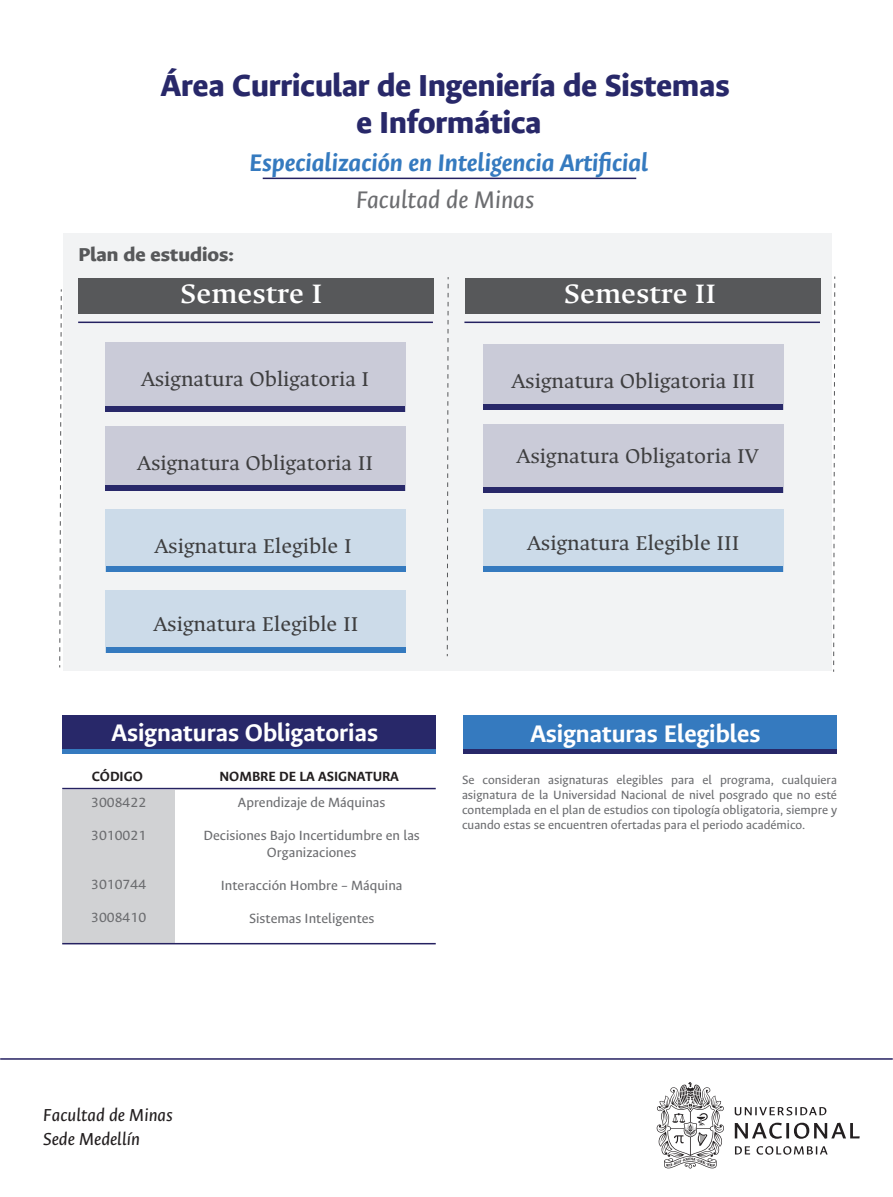
<style>
.page{position:relative;width:893px;height:1197px;background:#fff}
.page>*{position:absolute;margin:0;border:0;box-sizing:border-box;transform-origin:0 0}
.t1{font:800 34.2px/37.5px "Ancizar Sans";color:#282869;text-align:center}
.t2{font:600 30px "Ancizar Serif";color:#fff;scale:1.06 1}
.t3{font:700 27px "Ancizar Sans";color:#fff}
.t4{font:italic 700 27px "Ancizar Sans";color:#357abf}
.t5{font:italic 27px "Ancizar Sans";color:#6c6d70}
.t6{font:22.5px "Ancizar Serif";color:#3e3e3f}
.t7{font:800 21px "Ancizar Sans";color:#57585a;scale:1.06 1}
.t8{font:italic 19.5px/23.4px "Ancizar Sans";color:#231f20}
.t9{font:15px/16.5px "Ancizar Sans";color:#6c6d70;text-align:center}
.t10{font:700 15px "Ancizar Sans";color:#231f20}
.t11{font:13.5px/15px "Ancizar Sans";color:#6c6d70;text-align:justify}
</style>
<div class="page">
<svg style="left:735px;top:1107px;width:91px;height:8px"></svg>
<svg style="left:735px;top:1123px;width:125px;height:16px"></svg>
<svg style="left:735px;top:1146px;width:15px;height:9px"></svg>
<svg style="left:756px;top:1146px;width:72px;height:9px"></svg>
<svg style="left:657px;top:1082px;width:67px;height:87px"></svg>
<hr style="left:0;top:1058px;width:893px;height:2px;background:#252161">
<hr style="left:263px;top:178px;width:373px;height:1px;background:#252161">
<div style="left:63px;top:233px;width:768px;height:438px;background:#f2f3f4"></div>
<svg style="left:447px;top:277px;width:2px;height:379px"></svg>
<div style="left:105px;top:342px;width:300px;height:69px;background:#cacbd8"></div>
<div style="left:105px;top:426px;width:300px;height:65px;background:#cacbd8"></div>
<div style="left:106px;top:509px;width:300px;height:63px;background:#ccdbe9"></div>
<div style="left:78px;top:278px;width:356px;height:36px;background:#57585a"></div>
<div style="left:483px;top:344px;width:300px;height:66px;background:#cacbd8"></div>
<div style="left:483px;top:424px;width:300px;height:69px;background:#cacbd8"></div>
<div style="left:106px;top:590px;width:300px;height:63px;background:#ccdbe9"></div>
<svg style="left:833px;top:277px;width:2px;height:395px"></svg>
<hr style="left:78px;top:322px;width:355px;height:1px;background:#252161">
<hr style="left:464px;top:322px;width:356px;height:1px;background:#252161">
<div style="left:465px;top:278px;width:356px;height:36px;background:#57585a"></div>
<div style="left:105px;top:406px;width:300px;height:5px;background:#282869"></div>
<div style="left:105px;top:486px;width:300px;height:5px;background:#282869"></div>
<div style="left:106px;top:567px;width:300px;height:5px;background:#357abf"></div>
<div style="left:483px;top:404px;width:300px;height:6px;background:#282869"></div>
<div style="left:483px;top:487px;width:300px;height:6px;background:#282869"></div>
<div style="left:106px;top:648px;width:300px;height:5px;background:#357abf"></div>
<svg style="left:59px;top:289px;width:3px;height:378px"></svg>
<div style="left:483px;top:509px;width:300px;height:63px;background:#ccdbe9"></div>
<div style="left:483px;top:567px;width:300px;height:5px;background:#357abf"></div>
<div style="left:62px;top:715px;width:374px;height:35px;background:#282869"></div>
<hr style="left:62px;top:750px;width:374px;height:4px;background:#357abf">
<div style="left:463px;top:715px;width:373px;height:35px;background:#357abf"></div>
<hr style="left:463px;top:750px;width:373px;height:4px;background:#282869">
<hr style="left:62px;top:788px;width:374px;height:1px;background:#252161">
<div style="left:62px;top:790px;width:113px;height:154px;background:#d1d2d4"></div>
<hr style="left:62px;top:943px;width:374px;height:1px;background:#252161">
<h1 class="t1" style="left:161px;top:66px;width:570px">Área Curricular de Ingeniería de Sistemas e Informática</h1>
<h3 class="t4" style="left:250px;top:146px;width:400px">Especialización en Inteligencia Artificial</h3>
<h3 class="t5" style="left:356px;top:185px;width:180px">Facultad de Minas</h3>
<h3 class="t7" style="left:79px;top:242px;width:148px">Plan de estudios:</h3>
<h2 class="t2" style="left:180px;top:276px;width:136px">Semestre I</h2>
<h2 class="t2" style="left:564px;top:276px;width:145px">Semestre II</h2>
<h3 class="t6" style="left:141px;top:366px;width:230px">Asignatura Obligatoria I</h3>
<h3 class="t6" style="left:137px;top:450px;width:238px">Asignatura Obligatoria II</h3>
<h3 class="t6" style="left:154px;top:532px;width:199px">Asignatura Elegible I</h3>
<h3 class="t6" style="left:153px;top:610px;width:207px">Asignatura Elegible II</h3>
<h3 class="t6" style="left:511px;top:367px;width:245px">Asignatura Obligatoria III</h3>
<h3 class="t6" style="left:516px;top:443px;width:244px">Asignatura Obligatoria IV</h3>
<h3 class="t6" style="left:527px;top:529px;width:214px">Asignatura Elegible III</h3>
<h3 class="t3" style="left:112px;top:718px;width:268px">Asignaturas Obligatorias</h3>
<h3 class="t3" style="left:530px;top:718px;width:231px">Asignaturas Elegibles</h3>
<p class="t10" style="left:92px;top:768px;width:52px">CÓDIGO</p>
<p class="t10" style="left:220px;top:768px;width:181px">NOMBRE DE LA ASIGNATURA</p>
<p class="t9" style="left:238px;top:794px;width:149px">Aprendizaje de Máquinas</p>
<p class="t9" style="left:204px;top:827px;width:218px">Decisiones Bajo Incertidumbre en las<br>Organizaciones</p>
<p class="t9" style="left:221px;top:877px;width:183px">Interacción Hombre – Máquina</p>
<p class="t9" style="left:249px;top:910px;width:127px">Sistemas Inteligentes</p>
<p class="t11" style="left:462px;top:772px;width:376px">Se consideran asignaturas elegibles para el programa, cualquiera asignatura de la Universidad Nacional de nivel posgrado que no esté contemplada en el plan de estudios con tipología obligatoria, siempre y cuando estas se encuentren ofertadas para el periodo académico.</p>
<p class="t9" style="left:91px;top:794px;width:57px">3008422</p>
<p class="t9" style="left:91px;top:827px;width:57px">3010021</p>
<p class="t9" style="left:91px;top:876px;width:57px">3010744</p>
<p class="t9" style="left:91px;top:909px;width:57px">3008410</p>
<h3 class="t8" style="left:43px;top:1104px;width:131px">Facultad de Minas<br>Sede Medellín</h3>
</div>
